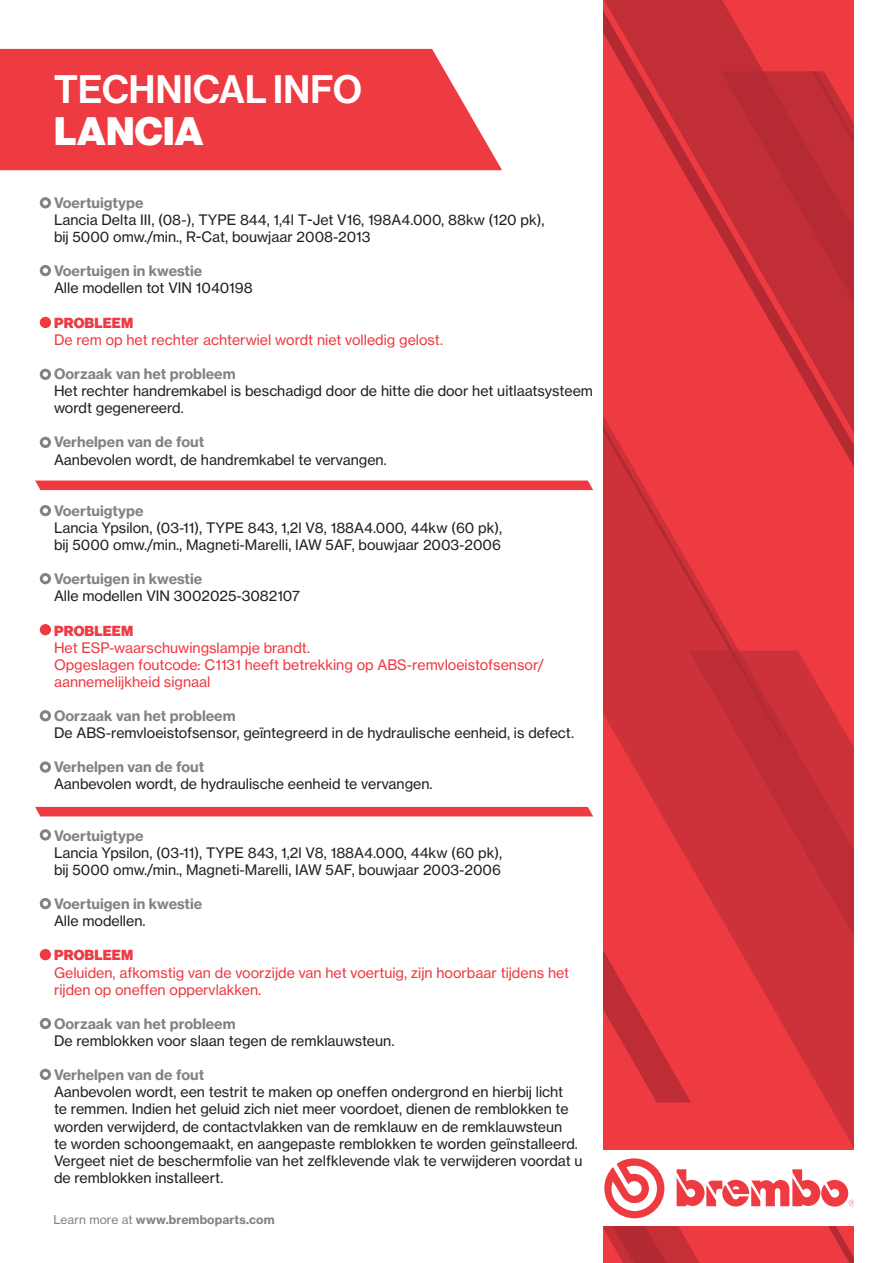
<style>
.page{position:relative;width:893px;height:1263px;background:#fff}
.page>*{position:absolute;margin:0;border:0;box-sizing:border-box;transform-origin:0 0}
.t1{font:500 38.85px "BW Haas Head 65";letter-spacing:.01em;color:#fff}
.t2{font:900 38.85px "BW Haas Head 95";letter-spacing:.01em;color:#fff}
.t3{font:14.25px/17.1px "BW Haas Text 55 Roman";color:#231f20}
.t4{font:14.25px/17.1px "BW Haas Text 55 Roman";color:#ee3a41}
.t5{font:700 14.25px "BW Haas Text 75";color:#808285}
.t6{font:900 14.25px "BW Haas Head 95";letter-spacing:.01em;color:#ee3a41}
.t7{font:700 12px "BW Haas Text 75";letter-spacing:.01em;color:#808285}
.s1{font-family:"BW Haas Text 55 Roman";font-weight:400}
</style>
<div class="page">
<svg style="left:783px;top:0;width:71px;height:350px;background:#ca3038"></svg>
<svg style="left:603px;top:350px;width:251px;height:913px;background:#e0474e"></svg>
<svg style="left:603px;top:0;width:180px;height:737px;background:#db343c"></svg>
<svg style="left:812px;top:71px;width:42px;height:140px;background:#c42e36"></svg>
<div style="left:40px;top:197px;width:11px;height:11px;border:3px solid #808285;border-radius:50%"></div>
<div style="left:40px;top:505px;width:11px;height:11px;border:3px solid #808285;border-radius:50%"></div>
<div style="left:40px;top:829px;width:11px;height:11px;border:3px solid #808285;border-radius:50%"></div>
<div style="left:40px;top:265px;width:11px;height:11px;border:3px solid #808285;border-radius:50%"></div>
<div style="left:41px;top:318px;width:9px;height:9px;background:#ee3a41;border-radius:50%"></div>
<div style="left:40px;top:317px;width:11px;height:11px;border:3px solid #ee3a41;border-radius:50%"></div>
<div style="left:41px;top:625px;width:9px;height:9px;background:#ee3a41;border-radius:50%"></div>
<div style="left:40px;top:624px;width:11px;height:11px;border:3px solid #ee3a41;border-radius:50%"></div>
<div style="left:41px;top:950px;width:9px;height:9px;background:#ee3a41;border-radius:50%"></div>
<div style="left:40px;top:949px;width:11px;height:11px;border:3px solid #ee3a41;border-radius:50%"></div>
<div style="left:40px;top:437px;width:11px;height:11px;border:3px solid #808285;border-radius:50%"></div>
<div style="left:40px;top:710px;width:11px;height:11px;border:3px solid #808285;border-radius:50%"></div>
<div style="left:40px;top:1018px;width:11px;height:11px;border:3px solid #808285;border-radius:50%"></div>
<div style="left:40px;top:761px;width:11px;height:12px;border:3px solid #808285;border-radius:50%"></div>
<div style="left:40px;top:1069px;width:11px;height:11px;border:3px solid #808285;border-radius:50%"></div>
<div style="left:40px;top:369px;width:11px;height:11px;border:3px solid #808285;border-radius:50%"></div>
<div style="left:40px;top:573px;width:11px;height:11px;border:3px solid #808285;border-radius:50%"></div>
<div style="left:40px;top:898px;width:11px;height:11px;border:3px solid #808285;border-radius:50%"></div>
<svg style="left:0;top:49px;width:502px;height:121px;background:#ef474e"></svg>
<svg style="left:35px;top:480px;width:558px;height:10px;background:#ef464c"></svg>
<div style="left:35px;top:807px;width:558px;height:9px;background:#ee3a41"></div>
<h1 class="t1" style="left:54px;top:67px;width:309px">TECHNICAL INFO</h1>
<h1 class="t2" style="left:54px;top:109px;width:151px">LANCIA</h1>
<p class="t5" style="left:54px;top:194px;width:91px">Voertuigtype</p>
<p class="t3" style="left:54px;top:211px;width:492px">Lancia Delta III, (08-), TYPE 844, 1,4l T-Jet V16, 198A4.000, 88kw (120 pk), bij 5000 omw./min., R-Cat, bouwjaar 2008-2013</p>
<p class="t5" style="left:54px;top:262px;width:150px">Voertuigen in kwestie</p>
<p class="t3" style="left:54px;top:280px;width:200px">Alle modellen tot VIN 1040198</p>
<p class="t6" style="left:54px;top:314px;width:81px">PROBLEEM</p>
<p class="t4" style="left:54px;top:331px;width:391px">De rem op het rechter achterwiel wordt niet volledig gelost.</p>
<p class="t5" style="left:54px;top:365px;width:183px">Oorzaak van het probleem</p>
<p class="t3" style="left:54px;top:382px;width:541px">Het rechter handremkabel is beschadigd door de hitte die door het uitlaatsysteem wordt gegenereerd.</p>
<p class="t5" style="left:54px;top:433px;width:152px">Verhelpen van de fout</p>
<p class="t3" style="left:54px;top:451px;width:334px">Aanbevolen wordt, de handremkabel te vervangen.</p>
<p class="t5" style="left:54px;top:502px;width:91px">Voertuigtype</p>
<p class="t3" style="left:54px;top:519px;width:450px">Lancia Ypsilon, (03-11), TYPE 843, 1,2l V8, 188A4.000, 44kw (60 pk), bij 5000 omw./min., Magneti-Marelli, IAW 5AF, bouwjaar 2003-2006</p>
<p class="t5" style="left:54px;top:570px;width:150px">Voertuigen in kwestie</p>
<p class="t3" style="left:54px;top:587px;width:248px">Alle modellen VIN 3002025-3082107</p>
<p class="t6" style="left:54px;top:622px;width:81px">PROBLEEM</p>
<p class="t4" style="left:54px;top:639px;width:491px">Het ESP-waarschuwingslampje brandt.<br>Opgeslagen foutcode: C1131 heeft betrekking op ABS-remvloeistofsensor/ aannemelijkheid signaal</p>
<p class="t5" style="left:54px;top:707px;width:183px">Oorzaak van het probleem</p>
<p class="t3" style="left:54px;top:724px;width:522px">De ABS-remvloeistofsensor, geïntegreerd in de hydraulische eenheid, is defect.</p>
<p class="t5" style="left:54px;top:758px;width:152px">Verhelpen van de fout</p>
<p class="t3" style="left:54px;top:776px;width:380px">Aanbevolen wordt, de hydraulische eenheid te vervangen.</p>
<p class="t5" style="left:54px;top:826px;width:91px">Voertuigtype</p>
<p class="t3" style="left:54px;top:844px;width:450px">Lancia Ypsilon, (03-11), TYPE 843, 1,2l V8, 188A4.000, 44kw (60 pk), bij 5000 omw./min., Magneti-Marelli, IAW 5AF, bouwjaar 2003-2006</p>
<p class="t5" style="left:54px;top:895px;width:150px">Voertuigen in kwestie</p>
<p class="t3" style="left:54px;top:912px;width:93px">Alle modellen.</p>
<p class="t6" style="left:54px;top:947px;width:81px">PROBLEEM</p>
<p class="t4" style="left:54px;top:964px;width:517px">Geluiden, afkomstig van de voorzijde van het voertuig, zijn hoorbaar tijdens het rijden op oneffen oppervlakken.</p>
<p class="t5" style="left:54px;top:1015px;width:183px">Oorzaak van het probleem</p>
<p class="t3" style="left:54px;top:1032px;width:342px">De remblokken voor slaan tegen de remklauwsteun.</p>
<p class="t5" style="left:54px;top:1066px;width:152px">Verhelpen van de fout</p>
<p class="t3" style="left:54px;top:1083px;width:530px">Aanbevolen wordt, een testrit te maken op oneffen ondergrond en hierbij licht<br>te remmen. Indien het geluid zich niet meer voordoet, dienen de remblokken te worden verwijderd, de contactvlakken van de remklauw en de remklauwsteun<br>te worden schoongemaakt, en aangepaste remblokken te worden geïnstalleerd.<br>Vergeet niet de beschermfolie van het zelfklevende vlak te verwijderen voordat u de remblokken installeert.</p>
<p class="t7" style="left:54px;top:1212px;width:223px"><span class="s1">Learn more at</span> www.bremboparts.com</p>
</div>
